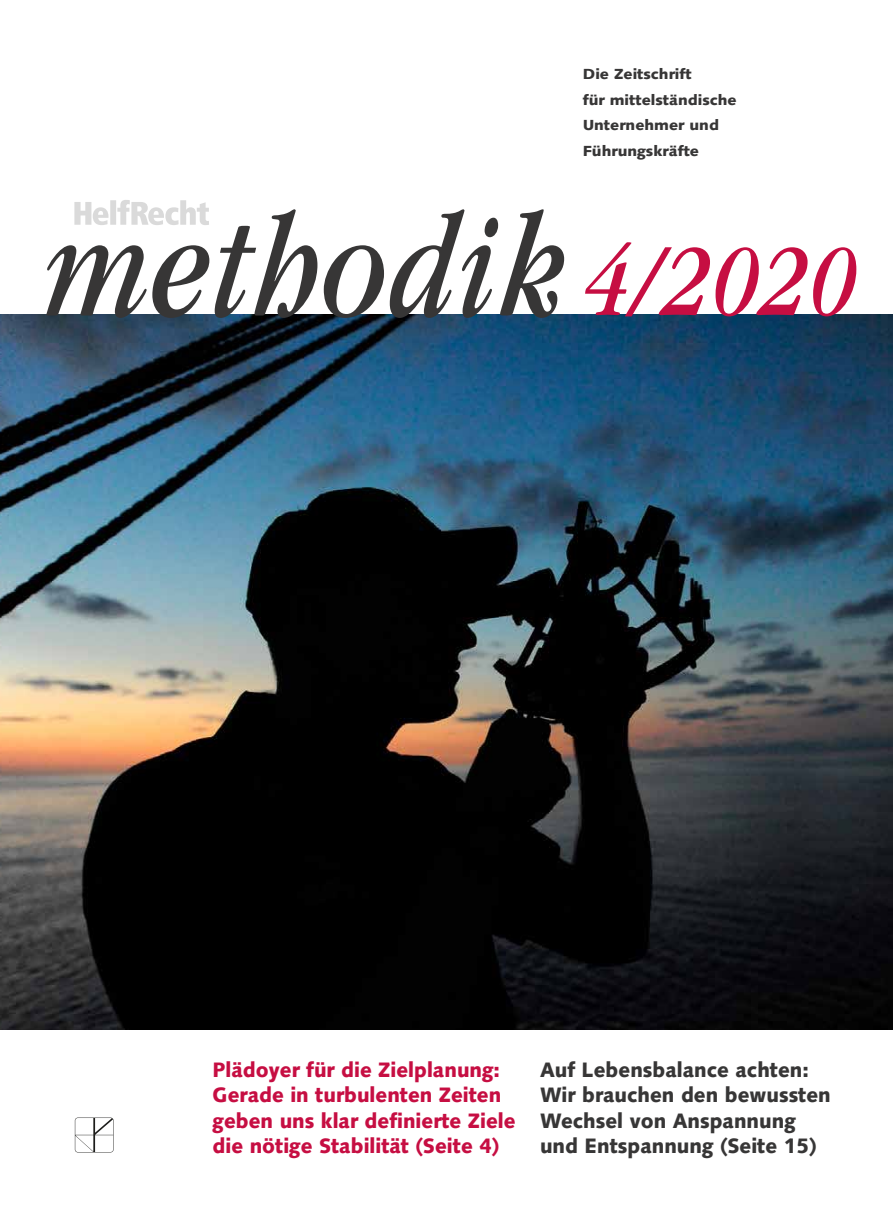
<style>
.page{position:relative;width:893px;height:1212px;background:#fff}
.page>*{position:absolute;margin:0;border:0;box-sizing:border-box;transform-origin:0 0}
.t1{font:italic condensed 150px "Garamond";letter-spacing:.015em;color:#373636}
.t2{font:900 21px/25.5px "Syntax";color:#c60e42;scale:.95 1}
.t3{font:900 21px/25.5px "Syntax";color:#373636;scale:.95 1}
.t4{font:900 14.7px/25.5px "Syntax";color:#373636;scale:1.05 1}
.s1{font-size:105px;color:#c60e42}
</style>
<div class="page">
<img style="left:0;top:315px;width:893px;height:714px">
<svg style="left:75px;top:1117px;width:39px;height:35px"></svg>
<svg style="left:74px;top:200px;width:135px;height:25px"></svg>
<p class="t4" style="left:583px;top:62px;width:148px">Die Zeitschrift<br>für mittelständische<br>Unternehmer und<br>Führungskräfte</p>
<h1 class="t1" style="left:44px;top:185px;width:814px">methodik <span class="s1">4/2020</span></h1>
<p class="t2" style="left:213px;top:1057px;width:320px">Plädoyer für die Zielplanung:<br>Gerade in turbulenten Zeiten geben uns klar definierte Ziele die nötige Stabilität (Seite 4)</p>
<p class="t3" style="left:540px;top:1057px;width:308px">Auf Lebensbalance achten:<br>Wir brauchen den bewussten<br>Wechsel von Anspannung und Entspannung (Seite 15)</p>
</div>
